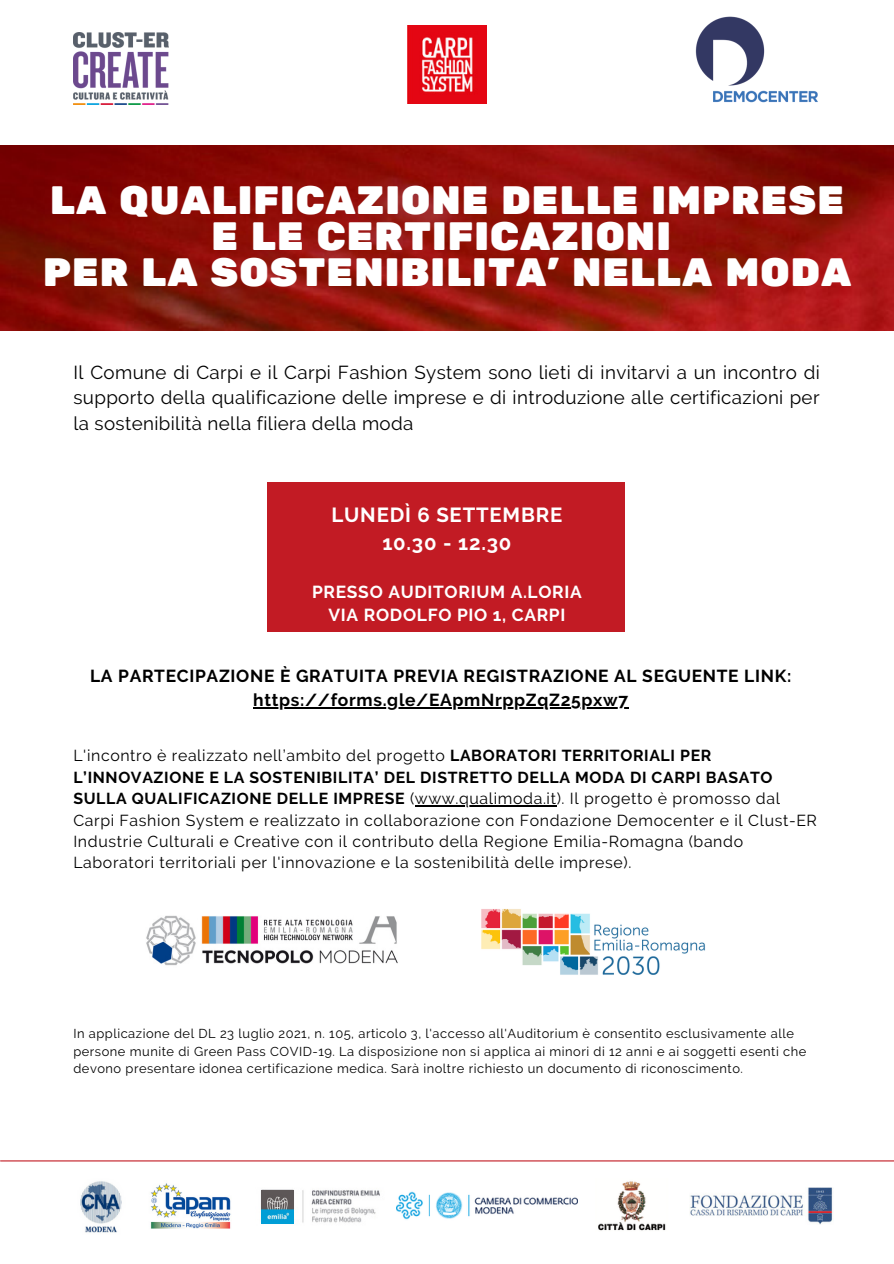
<style>
.page{position:relative;width:894px;height:1264px;background:#fff}
.page>*{position:absolute;margin:0;border:0;box-sizing:border-box;transform-origin:0 0}
.t1{font:39.45px/36.2px "Rubik One";letter-spacing:.01em;color:#fff;text-align:center}
.t2{font:700 20.4px "Raleway";letter-spacing:.04em;color:#fff}
.t3{font:18.75px/26px "Raleway";letter-spacing:.02em;color:#000;text-align:justify}
.t4{font:700 17.4px "Raleway";letter-spacing:.04em;color:#000}
.t5{font:700 17.4px "Raleway";letter-spacing:.04em;color:#fff}
.t6{font:15.9px/21.5px "Raleway";letter-spacing:.04em;color:#000}
.t7{font:12.9px/17.1px "Raleway";letter-spacing:.04em;color:#000}
.s1{font-weight:700}
</style>
<div class="page">
<img style="left:407px;top:25px;width:79px;height:79px">
<img style="left:74px;top:32px;width:94px;height:72px">
<img style="left:695px;top:16px;width:123px;height:87px">
<img style="left:481px;top:909px;width:224px;height:66px">
<img style="left:0;top:145px;width:893px;height:185px">
<img style="left:598px;top:1181px;width:68px;height:50px">
<img style="left:80px;top:1181px;width:42px;height:52px">
<img style="left:396px;top:1191px;width:181px;height:29px">
<img style="left:150px;top:1183px;width:81px;height:46px">
<img style="left:261px;top:1189px;width:119px;height:35px">
<img style="left:261px;top:1190px;width:33px;height:33px">
<img style="left:690px;top:1187px;width:142px;height:37px">
<hr style="left:1px;top:1160px;width:892px;height:1px;background:#c21b24">
<img style="left:146px;top:915px;width:252px;height:51px">
<div style="left:267px;top:482px;width:357px;height:150px;background:#c21b24"></div>
<hr style="left:253px;top:707px;width:375px;height:1px;background:#000">
<hr style="left:415px;top:805px;width:141px;height:1px;background:#000">
<p class="t1" style="left:50px;top:183px;width:795px">LA QUALIFICAZIONE DELLE IMPRESE<br>E LE CERTIFICAZIONI</p>
<p class="t1" style="left:43px;top:255px;width:810px">PER LA SOSTENIBILITA’ NELLA MODA</p>
<p class="t3" style="left:73px;top:359px;width:747px">Il Comune di Carpi e il Carpi Fashion System sono lieti di invitarvi a un incontro di supporto della qualificazione delle imprese e di introduzione alle certificazioni per la sostenibilità nella filiera della moda</p>
<p class="t2" style="left:331px;top:503px;width:232px">LUNEDÌ 6 SETTEMBRE</p>
<p class="t2" style="left:382px;top:531px;width:131px">10.30 - 12.30</p>
<p class="t5" style="left:312px;top:581px;width:271px">PRESSO AUDITORIUM A.LORIA</p>
<p class="t5" style="left:328px;top:605px;width:238px">VIA RODOLFO PIO 1, CARPI</p>
<p class="t4" style="left:90px;top:666px;width:702px">LA PARTECIPAZIONE È GRATUITA PREVIA REGISTRAZIONE AL SEGUENTE LINK:</p>
<p class="t4" style="left:253px;top:689px;width:376px">https://forms.gle/EApmNrppZqZ25pxw7</p>
<p class="t6" style="left:73px;top:745px;width:745px">L'incontro è realizzato nell’ambito del progetto <span class="s1">LABORATORI TERRITORIALI PER L’INNOVAZIONE E LA SOSTENIBILITA’ DEL DISTRETTO DELLA MODA DI CARPI BASATO SULLA QUALIFICAZIONE DELLE IMPRESE</span> (www.qualimoda.it). Il progetto è promosso dal Carpi Fashion System e realizzato in collaborazione con Fondazione Democenter e il Clust-ER Industrie Culturali e Creative con il contributo della Regione Emilia-Romagna (bando Laboratori territoriali per l'innovazione e la sostenibilità delle imprese).</p>
<p class="t7" style="left:73px;top:1025px;width:734px">In applicazione del DL 23 luglio 2021, n. 105, articolo 3, l'accesso all'Auditorium è consentito esclusivamente alle persone munite di Green Pass COVID-19. La disposizione non si applica ai minori di 12 anni e ai soggetti esenti che devono presentare idonea certificazione medica. Sarà inoltre richiesto un documento di riconoscimento.</p>
</div>
